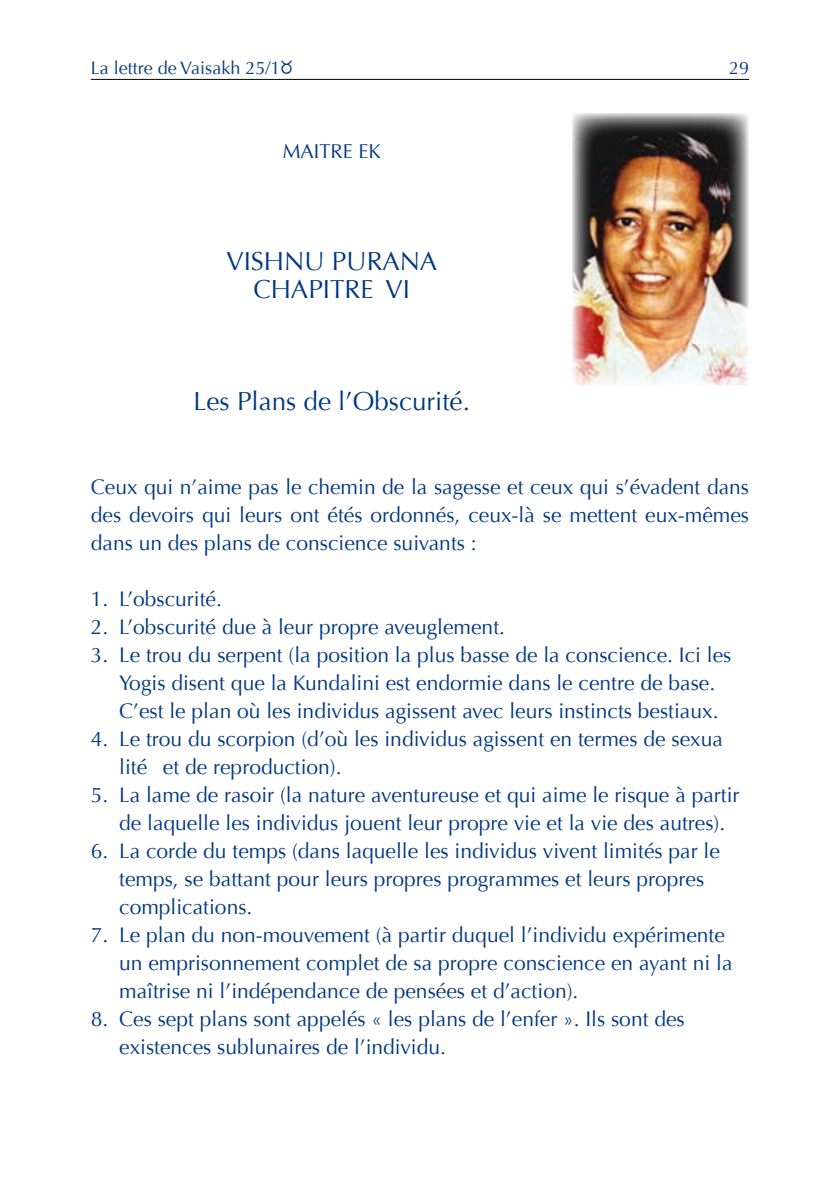
<style>
.page{position:relative;width:840px;height:1191px;background:#fff}
.page>*{position:absolute;margin:0;border:0;box-sizing:border-box;transform-origin:0 0}
.t1{font:26px/28px "Optima";color:#003882;text-align:center}
.t2{font:21px/28px "Optima";color:#003882}
.t3{font:20px "Optima";color:#003882}
.t4{font:18px "Optima";color:#003882}
.s1{font-family:"Glyphs"}
</style>
<div class="page">
<hr style="left:91px;top:79px;width:657px;height:1px;background:#000">
<img style="left:572px;top:113px;width:175px;height:272px">
<p class="t4" style="left:91px;top:57px;width:203px">La lettre de Vaisakh 25/1<span class="s1">2</span></p>
<p class="t4" style="left:728px;top:57px;width:22px">29</p>
<p class="t3" style="left:282px;top:139px;width:99px">MAITRE EK</p>
<p class="t1" style="left:226px;top:247px;width:212px">VISHNU PURANA<br>CHAPITRE VI</p>
<p class="t1" style="left:193px;top:387px;width:277px">Les Plans de l’Obscurité.</p>
<p class="t2" style="left:91px;top:473px;width:659px;text-align:justify">Ceux qui n’aime pas le chemin de la sagesse et ceux qui s’évadent dans des devoirs qui leurs ont étés ordonnés, ceux-là se mettent eux-mêmes dans un des plans de conscience suivants :</p>
<p class="t2" style="left:91px;top:585px;width:133px">1. L’obscurité.</p>
<p class="t2" style="left:91px;top:613px;width:415px">2. L’obscurité due à leur propre aveuglement.</p>
<p class="t2" style="left:119px;top:641px;width:613px;text-indent:-28px">3. Le trou du serpent (la position la plus basse de la conscience. Ici les<br>Yogis disent que la Kundalini est endormie dans le centre de base.<br>C’est le plan où les individus agissent avec leurs instincts bestiaux.</p>
<p class="t2" style="left:119px;top:725px;width:605px;text-indent:-28px">4. Le trou du scorpion (d’où les individus agissent en termes de sexua lité et de reproduction).</p>
<p class="t2" style="left:119px;top:781px;width:621px;text-indent:-28px">5. La lame de rasoir (la nature aventureuse et qui aime le risque à partir de laquelle les individus jouent leur propre vie et la vie des autres).</p>
<p class="t2" style="left:119px;top:837px;width:602px;text-indent:-28px">6. La corde du temps (dans laquelle les individus vivent limités par le temps, se battant pour leurs propres programmes et leurs propres complications.</p>
<p class="t2" style="left:119px;top:921px;width:614px;text-indent:-28px">7. Le plan du non-mouvement (à partir duquel l’individu expérimente un emprisonnement complet de sa propre conscience en ayant ni la maîtrise ni l’indépendance de pensées et d’action).</p>
<p class="t2" style="left:119px;top:1005px;width:566px;text-indent:-28px">8. Ces sept plans sont appelés « les plans de l’enfer ». Ils sont des existences sublunaires de l’individu.</p>
</div>
